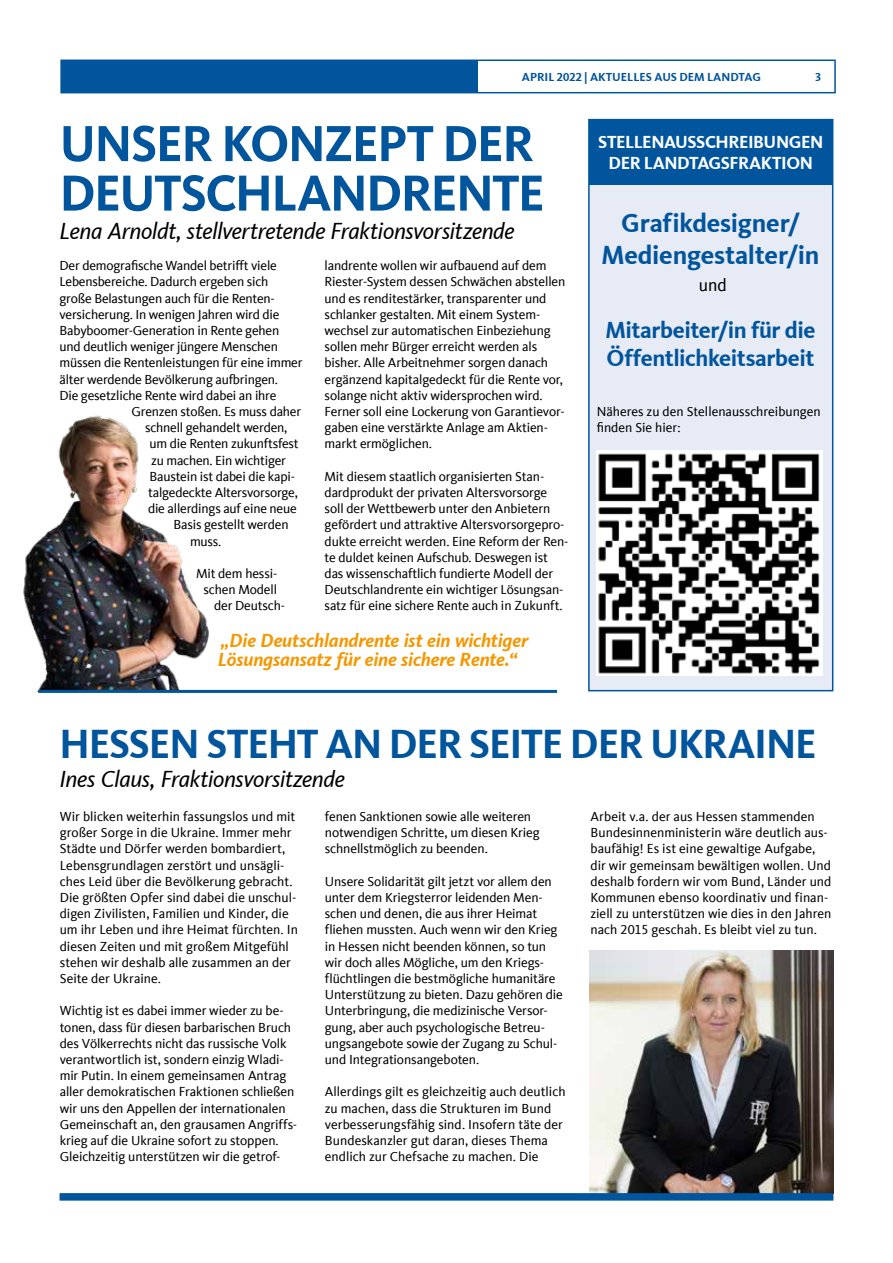
<style>
.page{position:relative;width:893px;height:1263px;background:#fff}
.page>*{position:absolute;margin:0;border:0;box-sizing:border-box;transform-origin:0 0}
.t1{font:700 52.5px/49.5px "CDU Kievit Tab";letter-spacing:-.03em;color:#00559d}
.t2{font:700 42px "CDU Kievit Tab";letter-spacing:-.025em;color:#00559d}
.t3{font:700 27px/32.4px "CDU Kievit Tab";letter-spacing:-.005em;color:#00559d;text-align:center}
.t4{font:italic 24px "CDU Kievit Tab";letter-spacing:-.02em;color:#000}
.t5{font:700 24px/28.5px "CDU Kievit Tab";letter-spacing:-.02em;color:#00559d}
.t6{font:italic 700 19.5px/19.5px "CDU Kievit Tab";letter-spacing:-.01em;color:#f49700}
.t7{font:700 18px/21.6px "CDU Kievit Tab";letter-spacing:-.025em;color:#fff;text-align:center}
.t8{font:18px "CDU Kievit Tab";color:#000}
.t9{font:13.5px/16.2px "CDU Kievit Tab";letter-spacing:-.01em;color:#000}
.t10{font:700 12px "CDU Kievit Tab";color:#00559d}
</style>
<div class="page">
<div style="left:60px;top:60px;width:776px;height:33px;border:2px solid #00559d"></div>
<div style="left:61px;top:60px;width:417px;height:32px;background:#00559d"></div>
<div style="left:588px;top:119px;width:245px;height:572px;background:#e7ebf6;border:2px solid #00559d"></div>
<img style="left:597px;top:450px;width:225px;height:225px">
<div style="left:589px;top:120px;width:244px;height:64px;background:#00559d"></div>
<img style="left:23px;top:415px;width:252px;height:276px">
<img style="left:590px;top:951px;width:243px;height:242px">
<hr style="left:38px;top:690px;width:519px;height:3px;background:#00559d">
<div style="left:60px;top:1193px;width:773px;height:7px;background:#00559d"></div>
<p class="t10" style="left:522px;top:70px;width:241px">APRIL 2022 | AKTUELLES AUS DEM LANDTAG</p>
<p class="t10" style="left:815px;top:70px;width:8px">3</p>
<h1 class="t1" style="left:60px;top:119px;width:487px">UNSER KONZEPT DER<br>DEUTSCHLANDRENTE</h1>
<h3 class="t4" style="left:60px;top:217px;width:456px">Lena Arnoldt, stellvertretende Fraktionsvorsitzende</h3>
<h3 class="t3" style="left:601px;top:207px;width:220px">Grafikdesigner/<br>Mediengestalter/in</h3>
<h3 class="t8" style="left:699px;top:275px;width:29px">und</h3>
<h3 class="t5" style="left:605px;top:316px;width:212px">Mitarbeiter/in für die<br>Öffentlichkeitsarbeit</h3>
<p class="t9" style="left:597px;top:403px;width:226px">Näheres zu den Stellenausschreibungen finden Sie hier:</p>
<h3 class="t7" style="left:598px;top:131px;width:227px">STELLENAUSSCHREIBUNGEN<br>DER LANDTAGSFRAKTION</h3>
<p class="t9" style="left:60px;top:258px;width:219px">Der demografische Wandel betrifft viele</p>
<p class="t9" style="left:60px;top:274px;width:210px">Lebensbereiche. Dadurch ergeben sich</p>
<p class="t9" style="left:60px;top:290px;width:217px">große Belastungen auch für die Renten-</p>
<p class="t9" style="left:60px;top:306px;width:222px">versicherung. In wenigen Jahren wird die</p>
<p class="t9" style="left:60px;top:322px;width:221px">Babyboomer-Generation in Rente gehen</p>
<p class="t9" style="left:60px;top:339px;width:220px">und deutlich weniger jüngere Menschen</p>
<p class="t9" style="left:60px;top:355px;width:245px">müssen die Rentenleistungen für eine immer</p>
<p class="t9" style="left:60px;top:371px;width:220px">älter werdende Bevölkerung aufbringen.</p>
<p class="t9" style="left:60px;top:387px;width:218px">Die gesetzliche Rente wird dabei an ihre</p>
<p class="t9" style="left:132px;top:403px;width:171px">Grenzen stoßen. Es muss daher</p>
<p class="t9" style="left:145px;top:420px;width:144px">schnell gehandelt werden,</p>
<p class="t9" style="left:150px;top:436px;width:151px">um die Renten zukunftsfest</p>
<p class="t9" style="left:151px;top:452px;width:137px">zu machen. Ein wichtiger</p>
<p class="t9" style="left:150px;top:468px;width:147px">Baustein ist dabei die kapi-</p>
<p class="t9" style="left:148px;top:484px;width:151px">talgedeckte Altersvorsorge,</p>
<p class="t9" style="left:148px;top:501px;width:150px">die allerdings auf eine neue</p>
<p class="t9" style="left:174px;top:517px;width:117px">Basis gestellt werden</p>
<p class="t9" style="left:190px;top:533px;width:33px">muss.</p>
<p class="t9" style="left:196px;top:565px;width:83px">Mit dem hessi-</p>
<p class="t9" style="left:204px;top:582px;width:75px">schen Modell</p>
<p class="t9" style="left:214px;top:598px;width:73px">der Deutsch-</p>
<p class="t9" style="left:325px;top:258px;width:242px">landrente wollen wir aufbauend auf dem Riester-System dessen Schwächen abstellen und es renditestärker, transparenter und schlanker gestalten. Mit einem System&shy;wechsel zur automatischen Einbeziehung sollen mehr Bürger erreicht werden als bisher. Alle Arbeitnehmer sorgen danach ergänzend kapitalgedeckt für die Rente vor, solange nicht aktiv widersprochen wird.<br>Ferner soll eine Lockerung von Garantievor&shy;gaben eine verstärkte Anlage am Aktien&shy;markt ermöglichen.</p>
<p class="t9" style="left:325px;top:468px;width:245px">Mit diesem staatlich organisierten Stan&shy;dardprodukt der privaten Altersvorsorge soll der Wettbewerb unter den Anbietern gefördert und attraktive Altersvorsorgepro&shy;dukte erreicht werden. Eine Reform der Ren&shy;te duldet keinen Aufschub. Deswegen ist das wissenschaftlich fundierte Modell der Deutschlandrente ein wichtiger Lösungsan&shy;satz für eine sichere Rente auch in Zukunft.</p>
<h3 class="t6" style="left:218px;top:630px;width:312px">„Die Deutschlandrente ist ein wichtiger<br>Lösungsansatz für eine sichere Rente.“</h3>
<h2 class="t2" style="left:60px;top:720px;width:759px">HESSEN STEHT AN DER SEITE DER UKRAINE</h2>
<h3 class="t4" style="left:60px;top:765px;width:287px">Ines Claus, Fraktionsvorsitzende</h3>
<p class="t9" style="left:60px;top:808px;width:240px">Wir blicken weiterhin fassungslos und mit großer Sorge in die Ukraine. Immer mehr Städte und Dörfer werden bombardiert, Lebensgrundlagen zerstört und unsägli&shy;ches Leid über die Bevölkerung gebracht.<br>Die größten Opfer sind dabei die unschul&shy;digen Zivilisten, Familien und Kinder, die um ihr Leben und ihre Heimat fürchten. In diesen Zeiten und mit großem Mitgefühl stehen wir deshalb alle zusammen an der Seite der Ukraine.</p>
<p class="t9" style="left:60px;top:1003px;width:239px">Wichtig ist es dabei immer wieder zu be&shy;tonen, dass für diesen barbarischen Bruch des Völkerrechts nicht das russische Volk verantwortlich ist, sondern einzig Wladi&shy;mir Putin. In einem gemeinsamen Antrag aller demokratischen Fraktionen schließen wir uns den Appellen der internationalen Gemeinschaft an, den grausamen Angriffs&shy;krieg auf die Ukraine sofort zu stoppen.<br>Gleichzeitig unterstützen wir die getrof-</p>
<p class="t9" style="left:325px;top:808px;width:217px">fenen Sanktionen sowie alle weiteren notwendigen Schritte, um diesen Krieg schnellstmöglich zu beenden.</p>
<p class="t9" style="left:325px;top:873px;width:239px">Unsere Solidarität gilt jetzt vor allem den unter dem Kriegsterror leidenden Men&shy;schen und denen, die aus ihrer Heimat fliehen mussten. Auch wenn wir den Krieg in Hessen nicht beenden können, so tun wir doch alles Mögliche, um den Kriegs&shy;flüchtlingen die bestmögliche humanitäre Unterstützung zu bieten. Dazu gehören die Unterbringung, die medizinische Versor&shy;gung, aber auch psychologische Betreu&shy;ungsangebote sowie der Zugang zu Schul&shy;und Integrationsangeboten.</p>
<p class="t9" style="left:325px;top:1084px;width:242px">Allerdings gilt es gleichzeitig auch deutlich zu machen, dass die Strukturen im Bund verbesserungsfähig sind. Insofern täte der Bundeskanzler gut daran, dieses Thema endlich zur Chefsache zu machen. Die</p>
<p class="t9" style="left:590px;top:808px;width:242px">Arbeit v.a. der aus Hessen stammenden Bundesinnenministerin wäre deutlich aus&shy;baufähig! Es ist eine gewaltige Aufgabe, dir wir gemeinsam bewältigen wollen. Und deshalb fordern wir vom Bund, Länder und Kommunen ebenso koordinativ und finan&shy;ziell zu unterstützen wie dies in den Jahren nach 2015 geschah. Es bleibt viel zu tun.</p>
</div>
